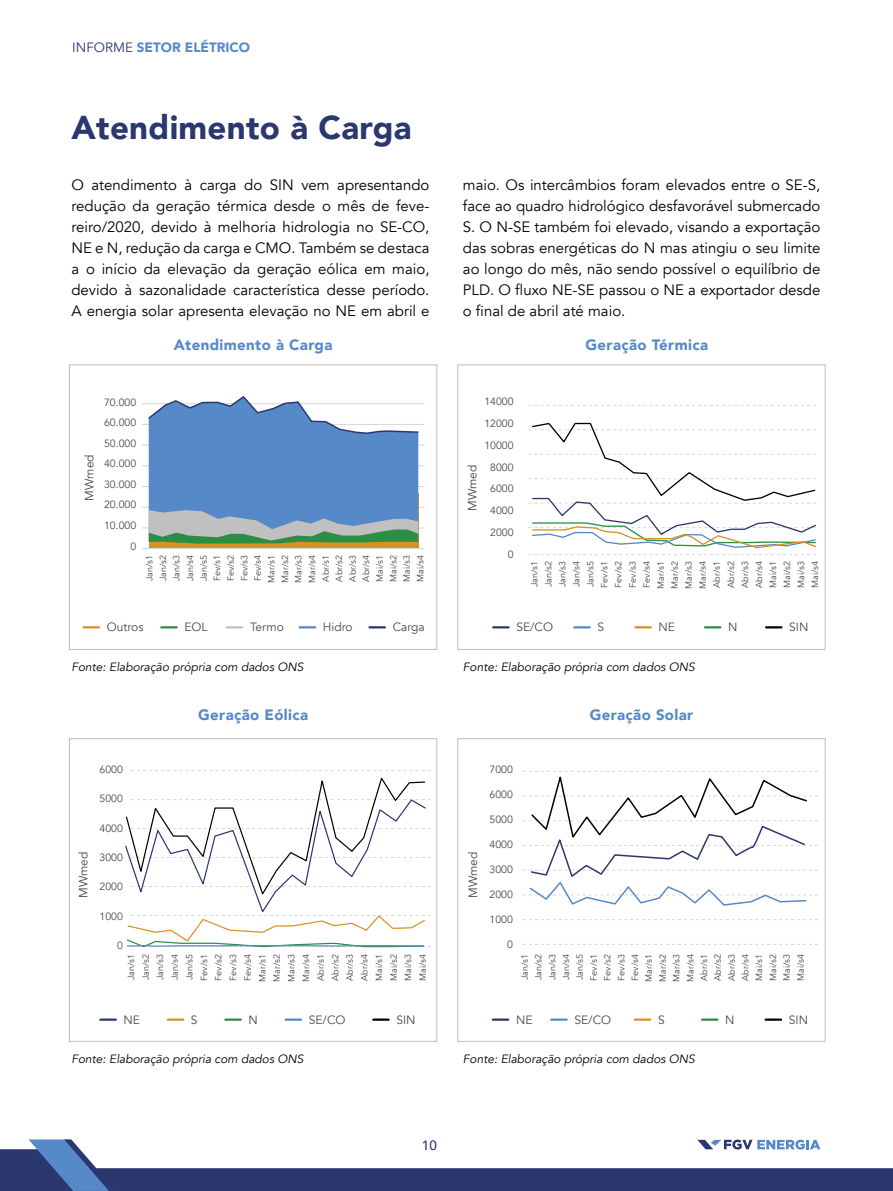
<style>
.page{position:relative;width:893px;height:1191px;background:#fff}
.page>*{position:absolute;margin:0;border:0;box-sizing:border-box;transform-origin:0 0}
.t1{font:900 33px "Avenir";letter-spacing:.01em;color:#2b376f}
.t2{font:15px/21px "Avenir";color:#000;text-align:justify}
.t3{font:900 15px "Avenir";letter-spacing:.025em;color:#5589c7}
.t4{font:900 13.5px "Avenir";color:#5589c7}
.t5{font:500 13.5px "Avenir";color:#2b376f}
.t6{font:italic 12px "Avenir";color:#000}
.t7{font:12px "Avenir";color:#484848}
.t8{font:10.5px/21.8px "Avenir";color:#484848;text-align:right}
.t9{font:9px/13.8px "Avenir";color:#484848;text-align:justify}
.s1{font-weight:400;color:#2b376f}
</style>
<div class="page">
<svg style="left:493px;top:1018px;width:15px;height:2px"></svg>
<svg style="left:551px;top:1018px;width:16px;height:2px"></svg>
<svg style="left:635px;top:1018px;width:15px;height:2px"></svg>
<svg style="left:702px;top:1018px;width:15px;height:2px"></svg>
<svg style="left:766px;top:1018px;width:15px;height:2px"></svg>
<svg style="left:523px;top:919px;width:295px;height:1px"></svg>
<svg style="left:523px;top:944px;width:295px;height:1px"></svg>
<svg style="left:523px;top:771px;width:295px;height:135px"></svg>
<div style="left:457px;top:738px;width:369px;height:304px;border:1px solid #c0c0c0"></div>
<svg style="left:100px;top:1018px;width:16px;height:2px"></svg>
<svg style="left:286px;top:1018px;width:15px;height:2px"></svg>
<svg style="left:168px;top:1018px;width:15px;height:2px"></svg>
<svg style="left:225px;top:1018px;width:16px;height:2px"></svg>
<svg style="left:373px;top:1018px;width:16px;height:2px"></svg>
<div style="left:69px;top:738px;width:368px;height:304px;border:1px solid #c0c0c0"></div>
<svg style="left:125px;top:770px;width:306px;height:178px"></svg>
<svg style="left:528px;top:405px;width:288px;height:1px"></svg>
<svg style="left:493px;top:626px;width:16px;height:2px"></svg>
<svg style="left:574px;top:626px;width:16px;height:2px"></svg>
<svg style="left:635px;top:626px;width:16px;height:2px"></svg>
<svg style="left:705px;top:626px;width:15px;height:2px"></svg>
<svg style="left:766px;top:626px;width:15px;height:2px"></svg>
<div style="left:457px;top:364px;width:369px;height:286px;border:1px solid #c0c0c0"></div>
<svg style="left:528px;top:422px;width:288px;height:133px"></svg>
<hr style="left:142px;top:403px;width:283px;height:1px;background:#d6d6d6">
<hr style="left:142px;top:424px;width:283px;height:1px;background:#d6d6d6">
<hr style="left:142px;top:445px;width:283px;height:1px;background:#d6d6d6">
<hr style="left:142px;top:465px;width:283px;height:1px;background:#d6d6d6">
<hr style="left:142px;top:507px;width:283px;height:1px;background:#d6d6d6">
<hr style="left:142px;top:486px;width:283px;height:1px;background:#d6d6d6">
<hr style="left:142px;top:527px;width:283px;height:1px;background:#d6d6d6">
<hr style="left:142px;top:548px;width:283px;height:1px;background:#d6d6d6">
<div style="left:149px;top:493px;width:269px;height:55px;background:#d79124"></div>
<svg style="left:84px;top:626px;width:15px;height:2px"></svg>
<svg style="left:161px;top:626px;width:16px;height:2px"></svg>
<svg style="left:227px;top:626px;width:15px;height:2px"></svg>
<svg style="left:300px;top:626px;width:15px;height:2px"></svg>
<svg style="left:369px;top:626px;width:16px;height:2px"></svg>
<div style="left:69px;top:364px;width:368px;height:286px;border:1px solid #c0c0c0"></div>
<svg style="left:147px;top:396px;width:273px;height:147px;background:#749dc5"></svg>
<svg style="left:0;top:1139px;width:893px;height:52px"></svg>
<p class="t4" style="left:72px;top:35px;width:179px"><span class="s1">INFORME</span> SETOR ELÉTRICO</p>
<h1 class="t1" style="left:71px;top:100px;width:342px">Atendimento à Carga</h1>
<p class="t2" style="left:71px;top:175px;width:360px">O atendimento à carga do SIN vem apresentando redução da geração térmica desde o mês de feve&shy;reiro/2020, devido à melhoria hidrologia no SE-CO, NE e N, redução da carga e CMO. Também se destaca a o início da elevação da geração eólica em maio, devido à sazonalidade característica desse período.<br>A energia solar apresenta elevação no NE em abril e</p>
<p class="t2" style="left:463px;top:175px;width:359px">maio. Os intercâmbios foram elevados entre o SE-S, face ao quadro hidrológico desfavorável submercado S. O N-SE também foi elevado, visando a exportação das sobras energéticas do N mas atingiu o seu limite ao longo do mês, não sendo possível o equilíbrio de PLD. O fluxo NE-SE passou o NE a exportador desde o final de abril até maio.</p>
<p class="t3" style="left:174px;top:332px;width:160px">Atendimento à Carga</p>
<p class="t3" style="left:585px;top:332px;width:124px">Geração Térmica</p>
<p class="t7" style="left:82px;top:500px;width:48px;rotate:-90deg">MWmed</p>
<p class="t8" style="left:104px;top:392px;width:34px;line-height:20.5px">70.000<br>60.000<br>50.000<br>40.000<br>30.000<br>20.000<br>10.000<br>0</p>
<p class="t9" style="left:143px;top:582px;width:29px;rotate:-90deg">Jan/s1<br>Jan/s2<br>Jan/s3<br>Jan/s4<br>Jan/s5<br>Fev/s1<br>Fev/s2<br>Fev/s3<br>Fev/s4<br>Mar/s1<br>Mar/s2<br>Mar/s3<br>Mar/s4<br>Abr/s1<br>Abr/s2<br>Abr/s3<br>Abr/s4<br>Mai/s1<br>Mai/s2<br>Mai/s3<br>Mai/s4</p>
<p class="t7" style="left:465px;top:511px;width:48px;rotate:-90deg">MWmed</p>
<p class="t8" style="left:484px;top:391px;width:31px">14000<br>12000<br>10000<br>8000<br>6000<br>4000<br>2000<br>0</p>
<p class="t9" style="left:527px;top:589px;width:29px;rotate:-90deg">Jan/s1<br>Jan/s2<br>Jan/s3<br>Jan/s4<br>Jan/s5<br>Fev/s1<br>Fev/s2<br>Fev/s3<br>Fev/s4<br>Mar/s1<br>Mar/s2<br>Mar/s3<br>Mar/s4<br>Abr/s1<br>Abr/s2<br>Abr/s3<br>Abr/s4<br>Mai/s1<br>Mai/s2<br>Mai/s3<br>Mai/s4</p>
<p class="t7" style="left:107px;top:620px;width:38px">Outros</p>
<p class="t7" style="left:184px;top:620px;width:25px">EOL</p>
<p class="t7" style="left:250px;top:620px;width:35px">Termo</p>
<p class="t7" style="left:323px;top:620px;width:31px">Hidro</p>
<p class="t7" style="left:393px;top:620px;width:34px">Carga</p>
<p class="t7" style="left:516px;top:620px;width:38px">SE/CO</p>
<p class="t7" style="left:597px;top:620px;width:8px">S</p>
<p class="t7" style="left:659px;top:620px;width:18px">NE</p>
<p class="t7" style="left:728px;top:620px;width:11px">N</p>
<p class="t7" style="left:789px;top:620px;width:21px">SIN</p>
<p class="t6" style="left:71px;top:660px;width:234px">Fonte: Elaboração própria com dados ONS</p>
<p class="t6" style="left:463px;top:660px;width:234px">Fonte: Elaboração própria com dados ONS</p>
<p class="t3" style="left:198px;top:701px;width:111px">Geração Eólica</p>
<p class="t3" style="left:590px;top:701px;width:105px">Geração Solar</p>
<p class="t7" style="left:76px;top:897px;width:48px;rotate:-90deg">MWmed</p>
<p class="t8" style="left:100px;top:758px;width:25px">6000</p>
<p class="t8" style="left:100px;top:788px;width:25px">5000</p>
<p class="t8" style="left:100px;top:817px;width:25px">4000</p>
<p class="t8" style="left:100px;top:846px;width:25px">3000</p>
<p class="t8" style="left:100px;top:876px;width:25px">2000</p>
<p class="t8" style="left:100px;top:905px;width:25px">1000</p>
<p class="t8" style="left:117px;top:935px;width:7px">0</p>
<p class="t7" style="left:466px;top:897px;width:48px;rotate:-90deg">MWmed</p>
<p class="t8" style="left:490px;top:758px;width:25px">7000</p>
<p class="t8" style="left:490px;top:783px;width:25px">6000</p>
<p class="t8" style="left:490px;top:808px;width:25px">5000</p>
<p class="t8" style="left:490px;top:833px;width:25px">4000</p>
<p class="t8" style="left:490px;top:858px;width:25px">3000</p>
<p class="t8" style="left:490px;top:883px;width:25px">2000</p>
<p class="t8" style="left:490px;top:908px;width:25px">1000</p>
<p class="t8" style="left:507px;top:934px;width:7px">0</p>
<p class="t9" style="left:124px;top:982px;width:29px;line-height:14.5px;rotate:-90deg">Jan/s1<br>Jan/s2<br>Jan/s3<br>Jan/s4<br>Jan/s5<br>Fev/s1<br>Fev/s2<br>Fev/s3<br>Fev/s4<br>Mar/s1<br>Mar/s2<br>Mar/s3<br>Mar/s4<br>Abr/s1<br>Abr/s2<br>Abr/s3<br>Abr/s4<br>Mai/s1<br>Mai/s2<br>Mai/s3<br>Mai/s4</p>
<p class="t9" style="left:518px;top:982px;width:29px;rotate:-90deg">Jan/s1<br>Jan/s2<br>Jan/s3<br>Jan/s4<br>Jan/s5<br>Fev/s1<br>Fev/s2<br>Fev/s3<br>Fev/s4<br>Mar/s1<br>Mar/s2<br>Mar/s3<br>Mar/s4<br>Abr/s1<br>Abr/s2<br>Abr/s3<br>Abr/s4<br>Mai/s1<br>Mai/s2<br>Mai/s3<br>Mai/s4</p>
<p class="t7" style="left:124px;top:1012px;width:18px">NE</p>
<p class="t7" style="left:191px;top:1012px;width:8px">S</p>
<p class="t7" style="left:249px;top:1012px;width:11px">N</p>
<p class="t7" style="left:309px;top:1012px;width:38px">SE/CO</p>
<p class="t7" style="left:396px;top:1012px;width:21px">SIN</p>
<p class="t7" style="left:516px;top:1012px;width:18px">NE</p>
<p class="t7" style="left:574px;top:1012px;width:38px">SE/CO</p>
<p class="t7" style="left:658px;top:1012px;width:8px">S</p>
<p class="t7" style="left:725px;top:1012px;width:11px">N</p>
<p class="t7" style="left:789px;top:1012px;width:21px">SIN</p>
<p class="t6" style="left:71px;top:1052px;width:234px">Fonte: Elaboração própria com dados ONS</p>
<p class="t6" style="left:463px;top:1052px;width:234px">Fonte: Elaboração própria com dados ONS</p>
<p class="t5" style="left:422px;top:1133px;width:17px">10</p>
</div>
